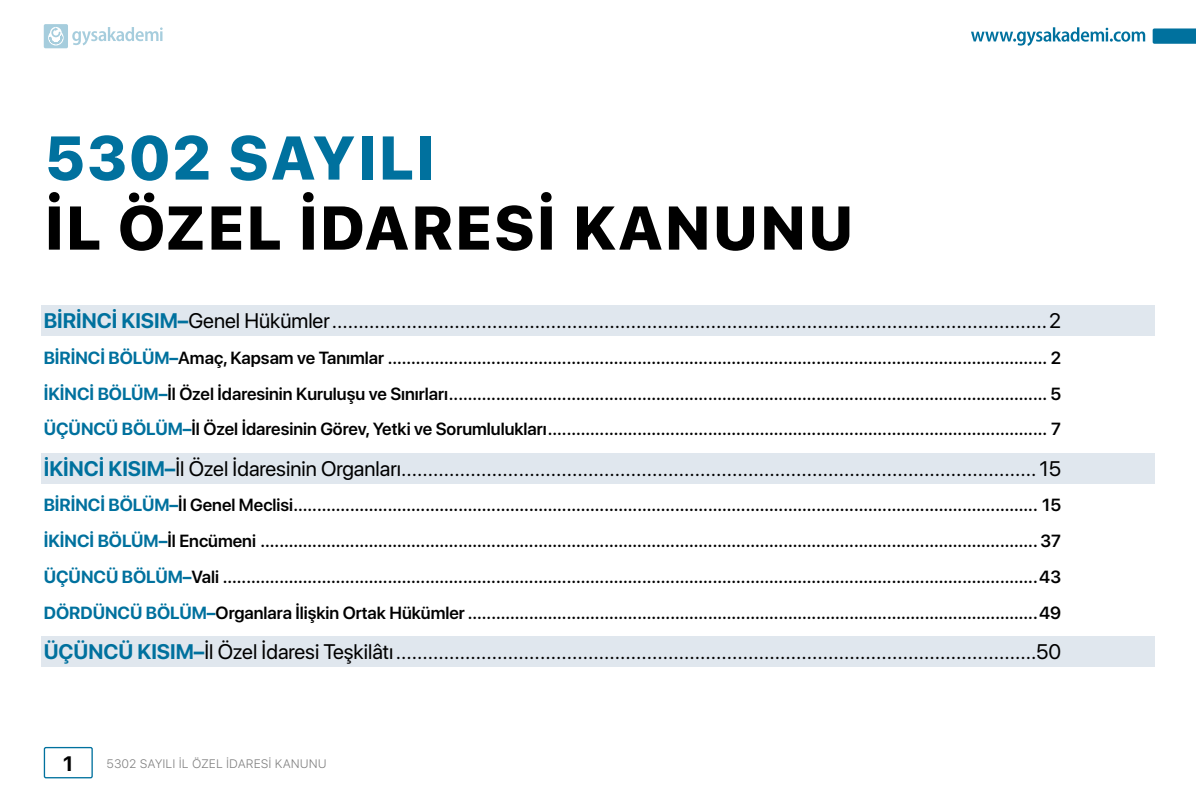
<style>
.page{position:relative;width:1196px;height:794px;background:#fff}
.page>*{position:absolute;margin:0;border:0;box-sizing:border-box;transform-origin:0 0}
.t1{font:800 61.25px "SF Pro Text";color:#000}
.t2{font:800 61.25px "SF Pro Text";color:#00719e}
.t3{font:21px "SF Pro Display";color:#000}
.t4{font:700 20.82px "SF Pro Display";color:#000}
.t5{font:600 17.5px/35.9px "SF Pro Display";color:#000;text-align:justify}
.t6{font:300 12.25px "SF Pro Text";color:#808080}
.s1{font-weight:700;color:#00719e}
</style>
<div class="page">
<div style="left:44px;top:747px;width:49px;height:31px;border:1px solid #00719e;border-radius:2px"></div>
<svg style="left:971px;top:27px;width:173px;height:19px"></svg>
<svg style="left:1152px;top:28px;width:43px;height:16px"></svg>
<div style="left:41px;top:305px;width:1113px;height:30px;background:#e0e7ee"></div>
<div style="left:41px;top:453px;width:1113px;height:30px;background:#e0e7ee"></div>
<div style="left:41px;top:636px;width:1113px;height:30px;background:#e0e7ee"></div>
<svg style="left:44px;top:24px;width:119px;height:24px"></svg>
<h1 class="t2" style="left:44px;top:123px;width:394px">5302 SAYILI</h1>
<h1 class="t1" style="left:44px;top:193px;width:812px">İL ÖZEL İDARESİ KANUNU</h1>
<p class="t3" style="left:44px;top:304px;width:1018px"><span class="s1">BİRİNCİ KISIM–</span>Genel Hükümler......................................................................................................................................2</p>
<p class="t5" style="left:44px;top:340px;width:1018px"><span class="s1">BİRİNCİ BÖLÜM–</span>Amaç, Kapsam ve Tanımlar ............................................................................................................................................ 2<br><span class="s1">İKİNCİ BÖLÜM–</span>İl Özel İdaresinin Kuruluşu ve Sınırları............................................................................................................................... 5<br><span class="s1">ÜÇÜNCÜ BÖLÜM–</span>İl Özel İdaresinin Görev, Yetki ve Sorumlulukları.......................................................................................................... 7</p>
<p class="t3" style="left:44px;top:452px;width:1018px"><span class="s1">İKİNCİ KISIM–</span>İl Özel İdaresinin Organları....................................................................................................................... 15</p>
<p class="t5" style="left:44px;top:488px;width:1018px"><span class="s1">BİRİNCİ BÖLÜM–</span>İl Genel Meclisi.............................................................................................................................................................. 15<br><span class="s1">İKİNCİ BÖLÜM–</span>İl Encümeni ..................................................................................................................................................................... 37<br><span class="s1">ÜÇÜNCÜ BÖLÜM–</span>Vali .............................................................................................................................................................................43<br><span class="s1">DÖRDÜNCÜ BÖLÜM–</span>Organlara İlişkin Ortak Hükümler .........................................................................................................................49</p>
<p class="t3" style="left:44px;top:635px;width:1018px"><span class="s1">ÜÇÜNCÜ KISIM–</span>İl Özel İdaresi Teşkilâtı........................................................................................................................50</p>
<p class="t4" style="left:63px;top:751px;width:12px">1</p>
<p class="t6" style="left:106px;top:755px;width:221px">5302 SAYILI İL ÖZEL İDARESİ KANUNU</p>
</div>
